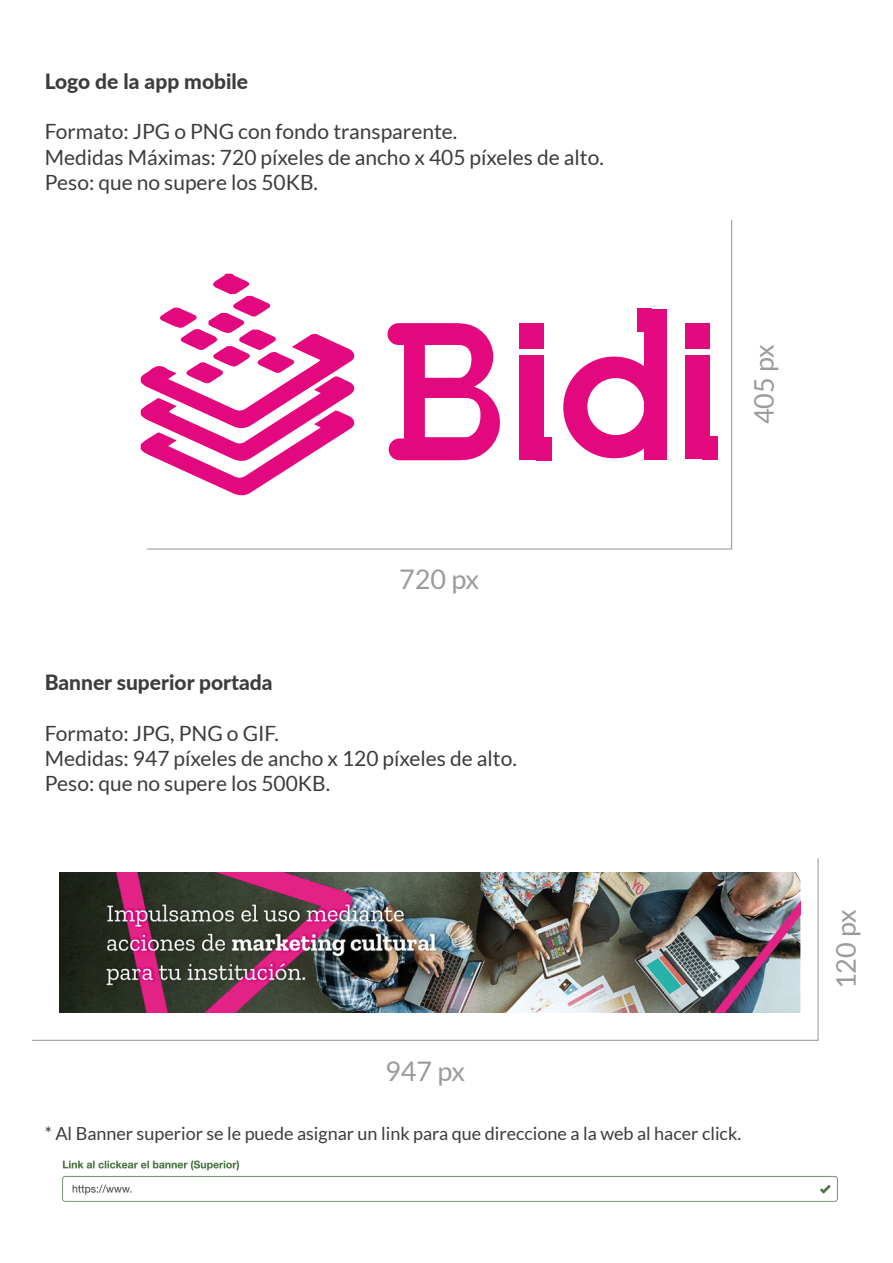
<style>
.page{position:relative;width:893px;height:1263px;background:#fff}
.page>*{position:absolute;margin:0;border:0;box-sizing:border-box;transform-origin:0 0}
.t1{font:27px "Lato";color:#9c9b9b}
.t2{font:21px/25.2px "Lato";color:#3c3c3b}
.t3{font:800 21px "Lato";color:#3c3c3b}
.t4{font:18px "Lato";color:#3c3c3b}
</style>
<div class="page">
<svg style="left:146px;top:220px;width:587px;height:330px"></svg>
<svg style="left:32px;top:858px;width:787px;height:183px"></svg>
<img style="left:59px;top:872px;width:742px;height:141px">
<img style="left:62px;top:1160px;width:776px;height:42px">
<div style="left:132px;top:1182px;width:75px;height:12px;background:#fff"></div>
<p class="t3" style="left:45px;top:66px;width:205px">Logo de la app mobile</p>
<p class="t2" style="left:45px;top:119px;width:561px">Formato: JPG o PNG con fondo transparente.<br>Medidas Máximas: 720 píxeles de ancho x 405 píxeles de alto.<br>Peso: que no supere los 50KB.</p>
<p class="t1" style="left:749px;top:424px;width:81px;rotate:-90deg">405 px</p>
<p class="t1" style="left:399px;top:565px;width:81px">720 px</p>
<p class="t3" style="left:45px;top:667px;width:229px">Banner superior portada</p>
<p class="t2" style="left:45px;top:720px;width:474px">Formato: JPG, PNG o GIF.<br>Medidas: 947 píxeles de ancho x 120 píxeles de alto.<br>Peso: que no supere los 500KB.</p>
<p class="t1" style="left:385px;top:1056px;width:81px">947 px</p>
<p class="t4" style="left:45px;top:1124px;width:698px">* Al Banner superior se le puede asignar un link para que direccione a la web al hacer click.</p>
<p class="t1" style="left:831px;top:989px;width:81px;rotate:-90deg">120 px</p>
</div>
